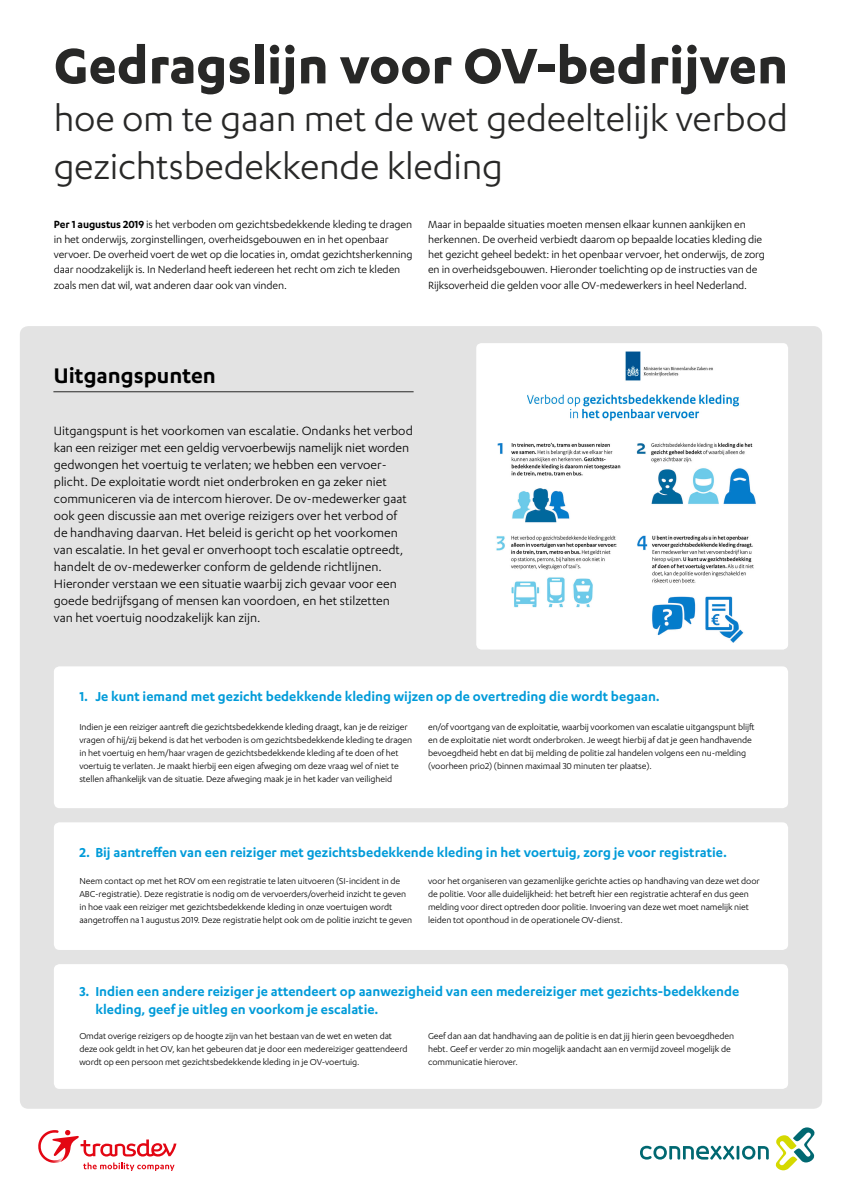
<style>
.page{position:relative;width:842px;height:1191px;background:#fff}
.page>*{position:absolute;margin:0;border:0;box-sizing:border-box;transform-origin:0 0}
.t1{font:700 58px "Karbon";color:#282827}
.t2{font:41px/48px "Karbon";letter-spacing:-.005em;color:#282827}
.t3{font:600 24.6px "Karbon";color:#000}
.t4{font:600 15px/18px "Karbon";color:#009bd9}
.t5{font:14px/17px "Karbon";color:#000}
.t6{font:12px/15px "Karbon";letter-spacing:-.01em;color:#000}
.t7{font:10px/13px "Karbon";letter-spacing:-.01em;color:#000}
.s1{font-weight:600}
</style>
<div class="page">
<div style="left:20px;top:326px;width:802px;height:782px;background:#e3e3e3;border-radius:9px"></div>
<svg style="left:775px;top:1127px;width:40px;height:43px"></svg>
<svg style="left:640px;top:1145px;width:129px;height:14px"></svg>
<svg style="left:38px;top:1130px;width:138px;height:41px"></svg>
<div style="left:54px;top:666px;width:734px;height:142px;background:#fff;border-radius:6px"></div>
<div style="left:54px;top:822px;width:734px;height:128px;background:#fff;border-radius:6px"></div>
<div style="left:54px;top:964px;width:734px;height:125px;background:#fff;border-radius:6px"></div>
<hr style="left:53px;top:391px;width:361px;height:1px;background:#282827">
<div style="left:476px;top:343px;width:312px;height:306px;background:#fff;border-radius:5px"></div>
<img style="left:496px;top:351px;width:260px;height:292px">
<p class="t1" style="left:54px;top:33px;width:736px">Gedragslijn voor OV-bedrijven</p>
<p class="t2" style="left:54px;top:94px;width:736px">hoe om te gaan met de wet gedeeltelijk verbod gezichtsbedekkende kleding</p>
<p class="t6" style="left:54px;top:217px;width:360px"><span class="s1">Per 1 augustus 2019</span> is het verboden om gezichtsbedekkende kleding te dragen in het onderwijs, zorginstellingen, overheidsgebouwen en in het openbaar vervoer. De overheid voert de wet op die locaties in, omdat gezichtsherkenning daar noodzakelijk is. In Nederland heeft iedereen het recht om zich te kleden zoals men dat wil, wat anderen daar ook van vinden.</p>
<p class="t6" style="left:428px;top:217px;width:338px">Maar in bepaalde situaties moeten mensen elkaar kunnen aankijken en herkennen. De overheid verbiedt daarom op bepaalde locaties kleding die het gezicht geheel bedekt: in het openbaar vervoer, het onderwijs, de zorg en in overheidsgebouwen. Hieronder toelichting op de instructies van de Rijksoverheid die gelden voor alle OV-medewerkers in heel Nederland.</p>
<p class="t3" style="left:54px;top:361px;width:164px">Uitgangspunten</p>
<p class="t5" style="left:54px;top:422px;width:360px">Uitgangspunt is het voorkomen van escalatie. Ondanks het verbod kan een reiziger met een geldig vervoerbewijs namelijk niet worden gedwongen het voertuig te verlaten; we hebben een vervoer&shy;plicht. De exploitatie wordt niet onderbroken en ga zeker niet communiceren via de intercom hierover. De ov-medewerker gaat ook geen discussie aan met overige reizigers over het verbod of de handhaving daarvan. Het beleid is gericht op het voorkomen van escalatie. In het geval er onverhoopt toch escalatie optreedt, handelt de ov-medewerker conform de geldende richtlijnen.<br>Hieronder verstaan we een situatie waarbij zich gevaar voor een goede bedrijfsgang of mensen kan voordoen, en het stilzetten<br>van het voertuig noodzakelijk kan zijn.</p>
<p class="t4" style="left:79px;top:686px;width:582px">1. Je kunt iemand met gezicht bedekkende kleding wijzen op de overtreding die wordt begaan.</p>
<p class="t7" style="left:79px;top:720px;width:334px">Indien je een reiziger aantreft die gezichtsbedekkende kleding draagt, kan je de reiziger vragen of hij/zij bekend is dat het verboden is om gezichtsbedekkende kleding te dragen in het voertuig en hem/haar vragen de gezichtsbedekkende kleding af te doen of het voertuig te verlaten. Je maakt hierbij een eigen afweging om deze vraag wel of niet te stellen afhankelijk van de situatie. Deze afweging maak je in het kader van veiligheid</p>
<p class="t7" style="left:428px;top:720px;width:328px">en/of voortgang van de exploitatie, waarbij voorkomen van escalatie uitgangspunt blijft en de exploitatie niet wordt onderbroken. Je weegt hierbij af dat je geen handhavende bevoegdheid hebt en dat bij melding de politie zal handelen volgens een nu-melding (voorheen prio2) (binnen maximaal 30 minuten ter plaatse).</p>
<p class="t4" style="left:79px;top:842px;width:649px">2. Bij aantreffen van een reiziger met gezichtsbedekkende kleding in het voertuig, zorg je voor registratie.</p>
<p class="t7" style="left:79px;top:874px;width:334px">Neem contact op met het ROV om een registratie te laten uitvoeren (SI-incident in de ABC-registratie). Deze registratie is nodig om de vervoerders/overheid inzicht te geven in hoe vaak een reiziger met gezichtsbedekkende kleding in onze voertuigen wordt aangetroffen na 1 augustus 2019. Deze registratie helpt ook om de politie inzicht te geven</p>
<p class="t7" style="left:428px;top:874px;width:333px">voor het organiseren van gezamenlijke gerichte acties op handhaving van deze wet door de politie. Voor alle duidelijkheid: het betreft hier een registratie achteraf en dus geen melding voor direct optreden door politie. Invoering van deze wet moet namelijk niet leiden tot oponthoud in de operationele OV-dienst.</p>
<p class="t4" style="left:95px;top:981px;width:645px;text-indent:-16px">3. Indien een andere reiziger je attendeert op aanwezigheid van een medereiziger met gezichts-bedekkende kleding, geef je uitleg en voorkom je escalatie.</p>
<p class="t7" style="left:79px;top:1029px;width:330px">Omdat overige reizigers op de hoogte zijn van het bestaan van de wet en weten dat deze ook geldt in het OV, kan het gebeuren dat je door een medereiziger geattendeerd wordt op een persoon met gezichtsbedekkende kleding in je OV-voertuig.</p>
<p class="t7" style="left:428px;top:1029px;width:308px">Geef dan aan dat handhaving aan de politie is en dat jij hierin geen bevoegdheden hebt. Geef er verder zo min mogelijk aandacht aan en vermijd zoveel mogelijk de communicatie hierover.</p>
</div>
